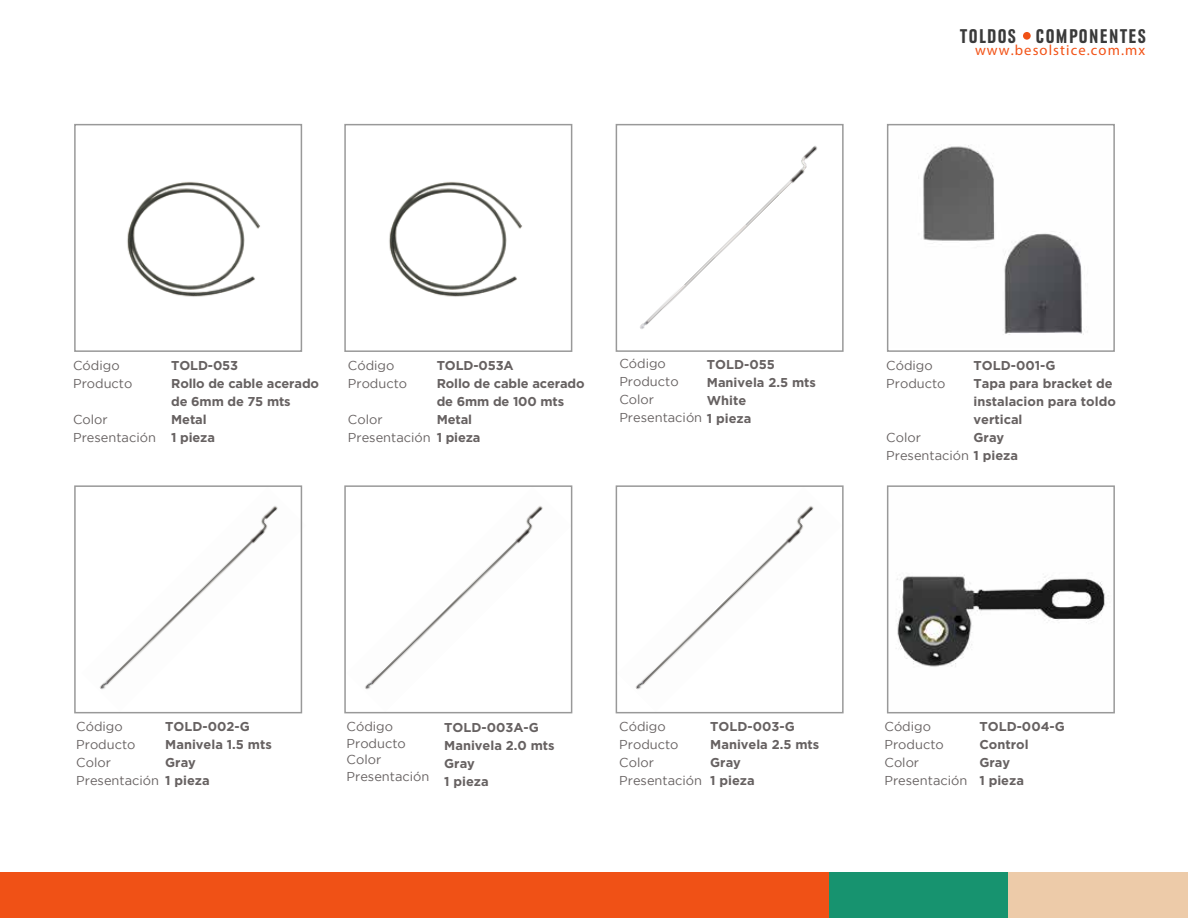
<style>
.page{position:relative;width:1188px;height:918px;background:#fff}
.page>*{position:absolute;margin:0;border:0;box-sizing:border-box;transform-origin:0 0}
.t1{font:700 condensed 20.7px "URW Grotesk TOT";letter-spacing:.07em;color:#3a3a3a}
.t2{font:14.7px "Myriad Pro";letter-spacing:.075em;color:#f25216}
.t3{font:700 12.9px/18px "Gotham";color:#666161}
.t4{font:12.9px/18px "Gotham";color:#666161}
.s1{font-weight:700}
</style>
<div class="page">
<img style="left:896px;top:575px;width:213px;height:92px">
<img style="left:635px;top:506px;width:179px;height:184px">
<img style="left:365px;top:506px;width:178px;height:184px">
<img style="left:99px;top:487px;width:204px;height:225px">
<img style="left:923px;top:145px;width:161px;height:190px">
<div style="left:0;top:872px;width:829px;height:46px;background:#f05116"></div>
<div style="left:829px;top:872px;width:179px;height:46px;background:#17936f"></div>
<div style="left:1008px;top:872px;width:180px;height:46px;background:#edcba9"></div>
<div style="left:74px;top:124px;width:228px;height:228px;border:2px solid #999"></div>
<div style="left:344px;top:124px;width:228px;height:228px;border:2px solid #999"></div>
<div style="left:616px;top:124px;width:228px;height:228px;border:2px solid #999"></div>
<div style="left:887px;top:124px;width:228px;height:228px;border:2px solid #999"></div>
<div style="left:887px;top:485px;width:228px;height:228px;border:2px solid #999"></div>
<div style="left:616px;top:485px;width:228px;height:228px;border:2px solid #999"></div>
<div style="left:344px;top:485px;width:228px;height:228px;border:2px solid #999"></div>
<div style="left:74px;top:485px;width:228px;height:228px;border:2px solid #999"></div>
<div style="left:1023px;top:32px;width:8px;height:8px;background:#f05116;border-radius:50%"></div>
<img style="left:127px;top:182px;width:133px;height:115px">
<img style="left:389px;top:182px;width:133px;height:115px">
<img style="left:640px;top:146px;width:177px;height:183px">
<h1 class="t1" style="left:960px;top:25px;width:187px">TOLDOS - COMPONENTES</h1>
<p class="t2" style="left:975px;top:41px;width:172px">www.besolstice.com.mx</p>
<p class="t4" style="left:73px;top:356px;width:61px">Código<br>Producto</p>
<p class="t4" style="left:73px;top:410px;width:84px">Color<br>Presentación</p>
<p class="t4" style="left:619px;top:355px;width:61px">Código<br>Producto<br>Color</p>
<p class="t4" style="left:886px;top:356px;width:61px">Código<br>Producto</p>
<p class="t4" style="left:886px;top:428px;width:36px">Color</p>
<p class="t3" style="left:171px;top:356px;width:149px">TOLD-053<br>Rollo de cable acerado de 6mm de 75 mts<br>Metal<br>1 pieza</p>
<p class="t3" style="left:437px;top:356px;width:149px">TOLD-053A<br>Rollo de cable acerado de 6mm de 100 mts<br>Metal<br>1 pieza</p>
<p class="t3" style="left:707px;top:355px;width:70px">TOLD-055</p>
<p class="t4" style="left:348px;top:356px;width:61px">Código<br>Producto</p>
<p class="t4" style="left:348px;top:410px;width:84px">Color<br>Presentación</p>
<p class="t3" style="left:974px;top:356px;width:83px">TOLD-001-G</p>
<p class="t3" style="left:974px;top:374px;width:141px">Tapa para bracket de</p>
<p class="t3" style="left:974px;top:392px;width:144px">instalacion para toldo</p>
<p class="t3" style="left:974px;top:410px;width:50px">vertical</p>
<p class="t3" style="left:974px;top:428px;width:32px">Gray</p>
<p class="t4" style="left:886px;top:446px;width:133px">Presentación <span class="s1">1 pieza</span></p>
<p class="t3" style="left:707px;top:373px;width:111px">Manivela 2.5 mts</p>
<p class="t3" style="left:707px;top:391px;width:41px">White</p>
<p class="t4" style="left:619px;top:409px;width:134px">Presentación <span class="s1">1 pieza</span></p>
<p class="t4" style="left:76px;top:717px;width:84px">Código<br>Producto<br>Color<br>Presentación</p>
<p class="t4" style="left:347px;top:718px;width:84px;line-height:16.5px">Código<br>Producto<br>Color<br>Presentación</p>
<p class="t4" style="left:619px;top:717px;width:84px">Código<br>Producto<br>Color<br>Presentación</p>
<p class="t4" style="left:885px;top:717px;width:84px">Código<br>Producto<br>Color<br>Presentación</p>
<p class="t3" style="left:165px;top:717px;width:108px">TOLD-002-G<br>Manivela 1.5 mts<br>Gray<br>1 pieza</p>
<p class="t3" style="left:710px;top:718px;width:111px">TOLD-003-G<br>Manivela 2.5 mts<br>Gray<br>1 pieza</p>
<p class="t3" style="left:980px;top:718px;width:87px">TOLD-004-G<br>Control<br>Gray<br>1 pieza</p>
<p class="t3" style="left:444px;top:718px;width:112px">TOLD-003A-G<br>Manivela 2.0 mts<br>Gray<br>1 pieza</p>
</div>
